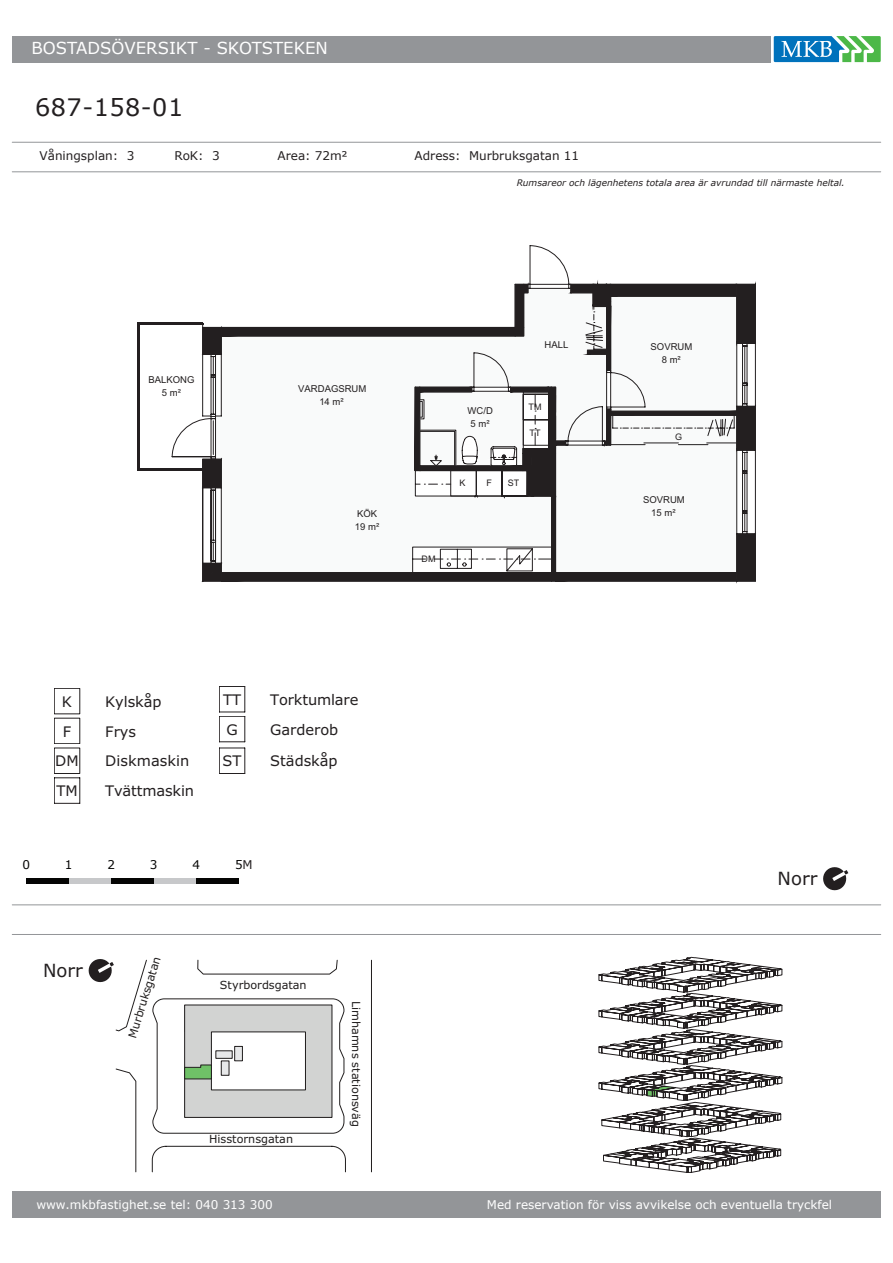
<style>
.page{position:relative;width:893px;height:1263px;background:#fff}
.page>*{position:absolute;margin:0;border:0;box-sizing:border-box;transform-origin:0 0}
.t1{font:24px "Verdana";letter-spacing:.02em;color:#231f20}
.t2{font:18px "Verdana";color:#231f20}
.t3{font:16.5px "Verdana";color:#fff}
.t4{font:14.55px "Verdana";letter-spacing:-.005em;color:#231f20}
.t5{font:12px "Verdana";color:#fff}
.t6{font:12px "Verdana";color:#231f20}
.t7{font:12px "Verdana";color:#050504}
.t8{font:11.25px "Verdana";color:#211e1e}
.t9{font:9.45px/13px "Arial";color:#231f20;text-align:center}
.t10{font:italic 9px "Verdana";color:#231f20}
.t11{font:9px "Arial";color:#231f20}
.s1{color:#231f20}
</style>
<div class="page">
<div style="left:12px;top:36px;width:759px;height:26px;background:#939598"></div>
<div style="left:12px;top:1191px;width:869px;height:26px;background:#939598"></div>
<hr style="left:12px;top:142px;width:869px;height:1px;background:#939598">
<hr style="left:12px;top:172px;width:869px;height:1px;background:#939598">
<hr style="left:12px;top:904px;width:869px;height:1px;background:#939598">
<hr style="left:12px;top:934px;width:869px;height:1px;background:#939598">
<div style="left:26px;top:878px;width:43px;height:5px;background:#050504"></div>
<div style="left:69px;top:878px;width:42px;height:5px;background:#c7c8ca"></div>
<div style="left:111px;top:878px;width:43px;height:5px;background:#050504"></div>
<div style="left:154px;top:878px;width:42px;height:5px;background:#c7c8ca"></div>
<div style="left:196px;top:878px;width:43px;height:5px;background:#050504"></div>
<svg style="left:774px;top:36px;width:107px;height:26px;background:#51a6ae"></svg>
<svg style="left:115px;top:959px;width:257px;height:213px"></svg>
<svg style="left:88px;top:959px;width:30px;height:29px"></svg>
<svg style="left:598px;top:957px;width:185px;height:216px"></svg>
<div style="left:54px;top:688px;width:26px;height:26px;border:1px solid #231f20"></div>
<div style="left:54px;top:748px;width:26px;height:26px;border:1px solid #231f20"></div>
<div style="left:54px;top:718px;width:26px;height:26px;border:1px solid #231f20"></div>
<svg style="left:219px;top:748px;width:27px;height:26px"></svg>
<svg style="left:219px;top:686px;width:27px;height:56px"></svg>
<svg style="left:54px;top:777px;width:27px;height:27px"></svg>
<svg style="left:184px;top:1064px;width:28px;height:15px"></svg>
<svg style="left:202px;top:245px;width:554px;height:337px"></svg>
<svg style="left:823px;top:867px;width:26px;height:24px"></svg>
<h3 class="t3" style="left:32px;top:37px;width:298px">BOSTADSÖVERSIKT - SKOTSTEKEN</h3>
<p class="t1" style="left:35px;top:91px;width:150px">687-158-01</p>
<p class="t6" style="left:40px;top:147px;width:96px">Våningsplan: 3</p>
<p class="t6" style="left:175px;top:147px;width:47px">RoK: 3</p>
<p class="t6" style="left:278px;top:147px;width:71px">Area: 72m2</p>
<p class="t6" style="left:415px;top:147px;width:166px">Adress: Murbruksgatan 11</p>
<p class="t10" style="left:517px;top:176px;width:330px">Rumsareor och lägenhetens totala area är avrundad till närmaste heltal.</p>
<p class="t9" style="left:148px;top:373px;width:47px">BALKONG<br>5 m²</p>
<p class="t9" style="left:298px;top:382px;width:70px">VARDAGSRUM<br>14 m²</p>
<p class="t9" style="left:355px;top:507px;width:26px;text-align:left">KÖK<br>19 m²</p>
<p class="t9" style="left:545px;top:338px;width:25px">HALL</p>
<p class="t9" style="left:468px;top:404px;width:27px">WC/D<br>5 m²</p>
<p class="t11" style="left:529px;top:401px;width:14px">TM</p>
<p class="t11" style="left:530px;top:426px;width:12px">TT</p>
<p class="t11" style="left:459px;top:476px;width:8px">K</p>
<p class="t11" style="left:508px;top:476px;width:13px">ST</p>
<p class="t11" style="left:486px;top:476px;width:7px">F</p>
<p class="t11" style="left:422px;top:553px;width:15px">DM</p>
<p class="t4" style="left:62px;top:691px;width:12px">K</p>
<p class="t4" style="left:105px;top:691px;width:58px">Kylskåp</p>
<p class="t4" style="left:223px;top:690px;width:19px">TT</p>
<p class="t4" style="left:270px;top:690px;width:90px">Torktumlare</p>
<p class="t4" style="left:63px;top:721px;width:10px">F</p>
<p class="t4" style="left:105px;top:721px;width:32px">Frys</p>
<p class="t4" style="left:226px;top:719px;width:13px">G</p>
<p class="t4" style="left:270px;top:719px;width:69px">Garderob</p>
<p class="t4" style="left:223px;top:751px;width:20px">ST</p>
<p class="t4" style="left:270px;top:751px;width:69px">Städskåp</p>
<p class="t4" style="left:55px;top:751px;width:25px">DM</p>
<p class="t4" style="left:105px;top:751px;width:85px">Diskmaskin</p>
<p class="t4" style="left:56px;top:781px;width:23px">TM</p>
<p class="t4" style="left:105px;top:781px;width:90px">Tvättmaskin</p>
<p class="t7" style="left:22px;top:857px;width:9px">0</p>
<p class="t7" style="left:65px;top:857px;width:9px">1</p>
<p class="t7" style="left:107px;top:857px;width:9px">2</p>
<p class="t7" style="left:150px;top:857px;width:9px">3</p>
<p class="t7" style="left:192px;top:857px;width:9px">4</p>
<p class="t7" style="left:235px;top:857px;width:19px">5<span class="s1">M</span></p>
<h2 class="t2" style="left:43px;top:958px;width:41px">Norr</h2>
<p class="t8" style="left:125px;top:1035px;width:86px;rotate:-73deg">Murbruksgatan</p>
<p class="t8" style="left:220px;top:977px;width:88px">Styrbordsgatan</p>
<p class="t8" style="left:209px;top:1131px;width:85px">Hisstornsgatan</p>
<p class="t8" style="left:364px;top:1000px;width:128px;rotate:90deg">Limhamns stationsväg</p>
<p class="t9" style="left:651px;top:340px;width:43px">SOVRUM<br>8 m²</p>
<p class="t11" style="left:675px;top:430px;width:9px">G</p>
<p class="t9" style="left:643px;top:493px;width:43px">SOVRUM<br>15 m²</p>
<h2 class="t2" style="left:778px;top:866px;width:41px">Norr</h2>
<p class="t5" style="left:36px;top:1196px;width:238px">www.mkbfastighet.se tel: 040 313 300</p>
<p class="t5" style="left:487px;top:1196px;width:347px">Med reservation för viss avvikelse och eventuella tryckfel</p>
</div>
